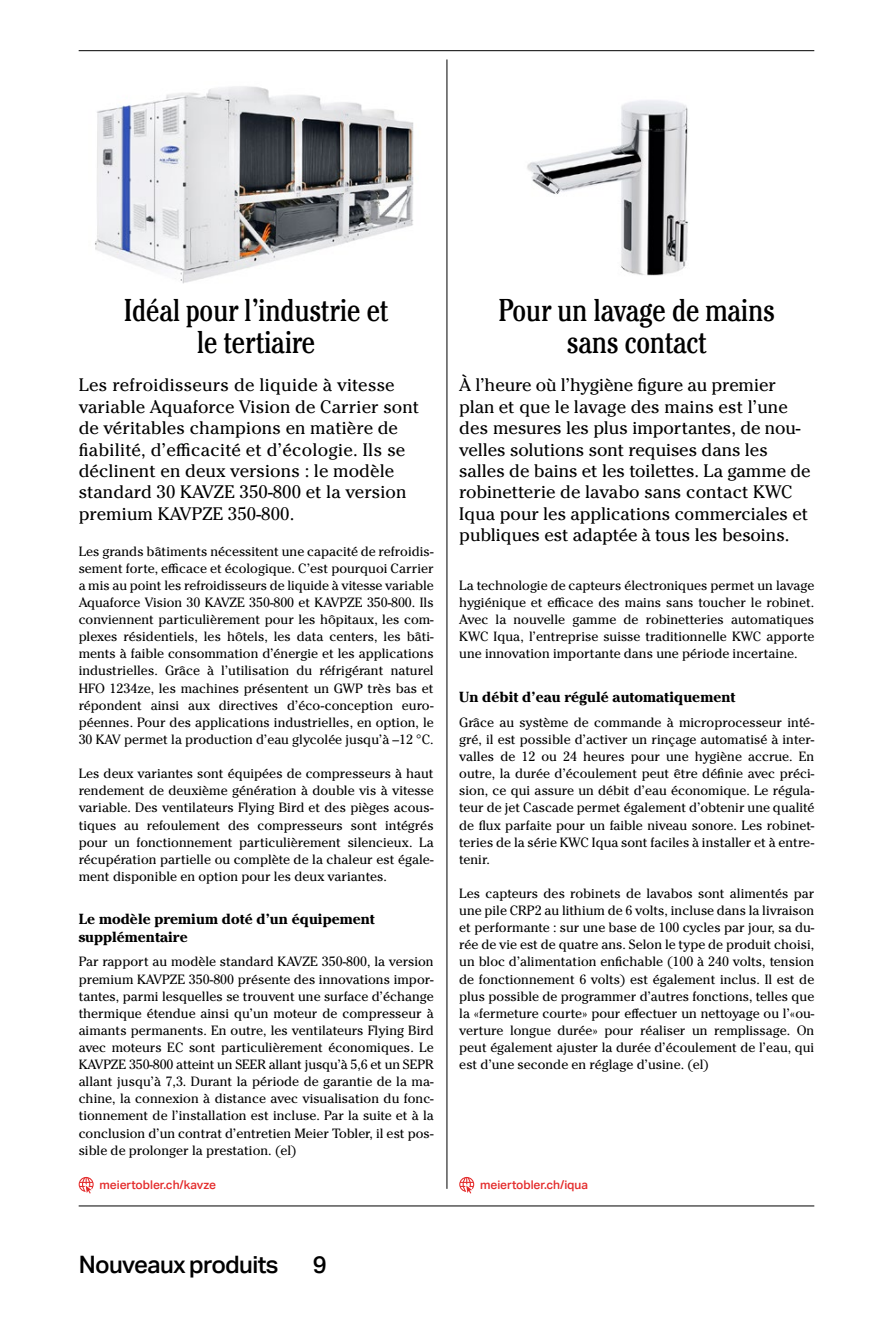
<style>
.page{position:relative;width:893px;height:1319px;background:#fff}
.page>*{position:absolute;margin:0;border:0;box-sizing:border-box;transform-origin:0 0}
._0_Titel_Condensed{font:condensed 31.5px/31.5px "Cheltenham Pro";letter-spacing:-.01em;color:#000;text-align:center}
.t1{font:500 24px "Aktiv Grotesk";letter-spacing:-.025em;color:#000}
._0_Lead_12pt{font:18px/21.3px "Cheltenham Pro";letter-spacing:-.005em;color:#000}
._0_Untertitel{font:700 14.55px/17.1px "Cheltenham Pro";color:#000}
._0_Lauftext{font:13.35px/17.1px "Cheltenham Pro";color:#000;text-align:justify}
._0_Lauftext-2{font:500 12px "Aktiv Grotesk";letter-spacing:-.005em;color:#e42b2b}
</style>
<div class="page">
<hr style="left:79px;top:50px;width:735px;height:1px;background:#000">
<hr style="left:447px;top:59px;width:1px;height:1129px;background:#000">
<hr style="left:79px;top:1205px;width:735px;height:1px;background:#000">
<svg style="left:79px;top:1177px;width:15px;height:16px"></svg>
<svg style="left:459px;top:1177px;width:15px;height:16px"></svg>
<img style="left:95px;top:86px;width:319px;height:198px">
<img style="left:527px;top:100px;width:162px;height:176px">
<p class="_0_Titel_Condensed" style="left:124px;top:294px;width:266px">Idéal pour l’industrie et le tertiaire</p>
<p class="_0_Lead_12pt" style="left:79px;top:374px;width:342px">Les refroidisseurs de liquide à vitesse variable Aquaforce Vision de Carrier sont de véritables champions en matière de fiabilité, d’efficacité et d’écologie. Ils se déclinent en deux versions : le modèle standard 30 KAVZE 350-800 et la version premium KAVPZE 350-800.</p>
<p class="_0_Lauftext" style="left:79px;top:542px;width:357px">Les grands bâtiments nécessitent une capacité de refroidis&shy;sement forte, efficace et écologique. C’est pourquoi Carrier a mis au point les refroidisseurs de liquide à vitesse variable Aquaforce Vision 30 KAVZE 350-800 et KAVPZE 350-800. Ils conviennent particulièrement pour les hôpitaux, les com&shy;plexes résidentiels, les hôtels, les data centers, les bâti&shy;ments à faible consommation d’énergie et les applications industrielles. Grâce à l’utilisation du réfrigérant naturel HFO 1234ze, les machines présentent un GWP très bas et répondent ainsi aux directives d’éco-conception euro&shy;péennes. Pour des applications industrielles, en option, le 30 KAV permet la production d’eau glycolée jusqu’à –12 °C.</p>
<p class="_0_Lauftext" style="left:79px;top:764px;width:357px">Les deux variantes sont équipées de compresseurs à haut rendement de deuxième génération à double vis à vitesse variable. Des ventilateurs Flying Bird et des pièges acous&shy;tiques au refoulement des compresseurs sont intégrés pour un fonctionnement particulièrement silencieux. La récupération partielle ou complète de la chaleur est égale&shy;ment disponible en option pour les deux variantes.</p>
<p class="_0_Untertitel" style="left:79px;top:910px;width:298px">Le modèle premium doté d’un équipement supplémentaire</p>
<p class="_0_Lauftext" style="left:79px;top:952px;width:357px">Par rapport au modèle standard KAVZE 350-800, la version premium KAVPZE 350-800 présente des innovations impor&shy;tantes, parmi lesquelles se trouvent une surface d’échange thermique étendue ainsi qu’un moteur de compresseur à aimants permanents. En outre, les ventilateurs Flying Bird avec moteurs EC sont particulièrement économiques. Le KAVPZE 350-800 atteint un SEER allant jusqu’à 5,6 et un SEPR allant jusqu’à 7,3. Durant la période de garantie de la ma&shy;chine, la connexion à distance avec visualisation du fonc&shy;tionnement de l’installation est incluse. Par la suite et à la conclusion d’un contrat d’entretien Meier Tobler, il est pos&shy;sible de prolonger la prestation. (el)</p>
<p class="_0_Lauftext-2" style="left:100px;top:1177px;width:118px">meiertobler.ch/kavze</p>
<p class="_0_Titel_Condensed" style="left:498px;top:294px;width:278px">Pour un lavage de mains sans contact</p>
<p class="_0_Lead_12pt" style="left:459px;top:374px;width:353px">À l’heure où l’hygiène figure au premier plan et que le lavage des mains est l’une des mesures les plus importantes, de nou&shy;velles solutions sont requises dans les salles de bains et les toilettes. La gamme de robinetterie de lavabo sans contact KWC Iqua pour les applications commerciales et publiques est adaptée à tous les besoins.</p>
<p class="_0_Lauftext" style="left:459px;top:576px;width:357px">La technologie de capteurs électroniques permet un lavage hygiénique et efficace des mains sans toucher le robinet.<br>Avec la nouvelle gamme de robinetteries automatiques KWC Iqua, l’entreprise suisse traditionnelle KWC apporte une innovation importante dans une période incertaine.</p>
<p class="_0_Untertitel" style="left:459px;top:688px;width:278px">Un débit d’eau régulé automatiquement</p>
<p class="_0_Lauftext" style="left:459px;top:713px;width:357px">Grâce au système de commande à microprocesseur inté&shy;gré, il est possible d’activer un rinçage automatisé à inter&shy;valles de 12 ou 24 heures pour une hygiène accrue. En outre, la durée d’écoulement peut être définie avec préci&shy;sion, ce qui assure un débit d’eau économique. Le régula&shy;teur de jet Cascade permet également d’obtenir une qualité de flux parfaite pour un faible niveau sonore. Les robinet&shy;teries de la série KWC Iqua sont faciles à installer et à entre&shy;tenir.</p>
<p class="_0_Lauftext" style="left:459px;top:884px;width:357px">Les capteurs des robinets de lavabos sont alimentés par une pile CRP2 au lithium de 6 volts, incluse dans la livraison et performante : sur une base de 100 cycles par jour, sa du&shy;rée de vie est de quatre ans. Selon le type de produit choisi, un bloc d’alimentation enfichable (100 à 240 volts, tension de fonctionnement 6 volts) est également inclus. Il est de plus possible de programmer d’autres fonctions, telles que la «fermeture courte» pour effectuer un nettoyage ou l’«ou&shy;verture longue durée» pour réaliser un remplissage. On peut également ajuster la durée d’écoulement de l’eau, qui est d’une seconde en réglage d’usine. (el)</p>
<p class="_0_Lauftext-2" style="left:480px;top:1177px;width:109px">meiertobler.ch/iqua</p>
<p class="t1" style="left:79px;top:1249px;width:201px">Nouveaux produits</p>
<p class="t1" style="left:313px;top:1249px;width:16px">9</p>
</div>
